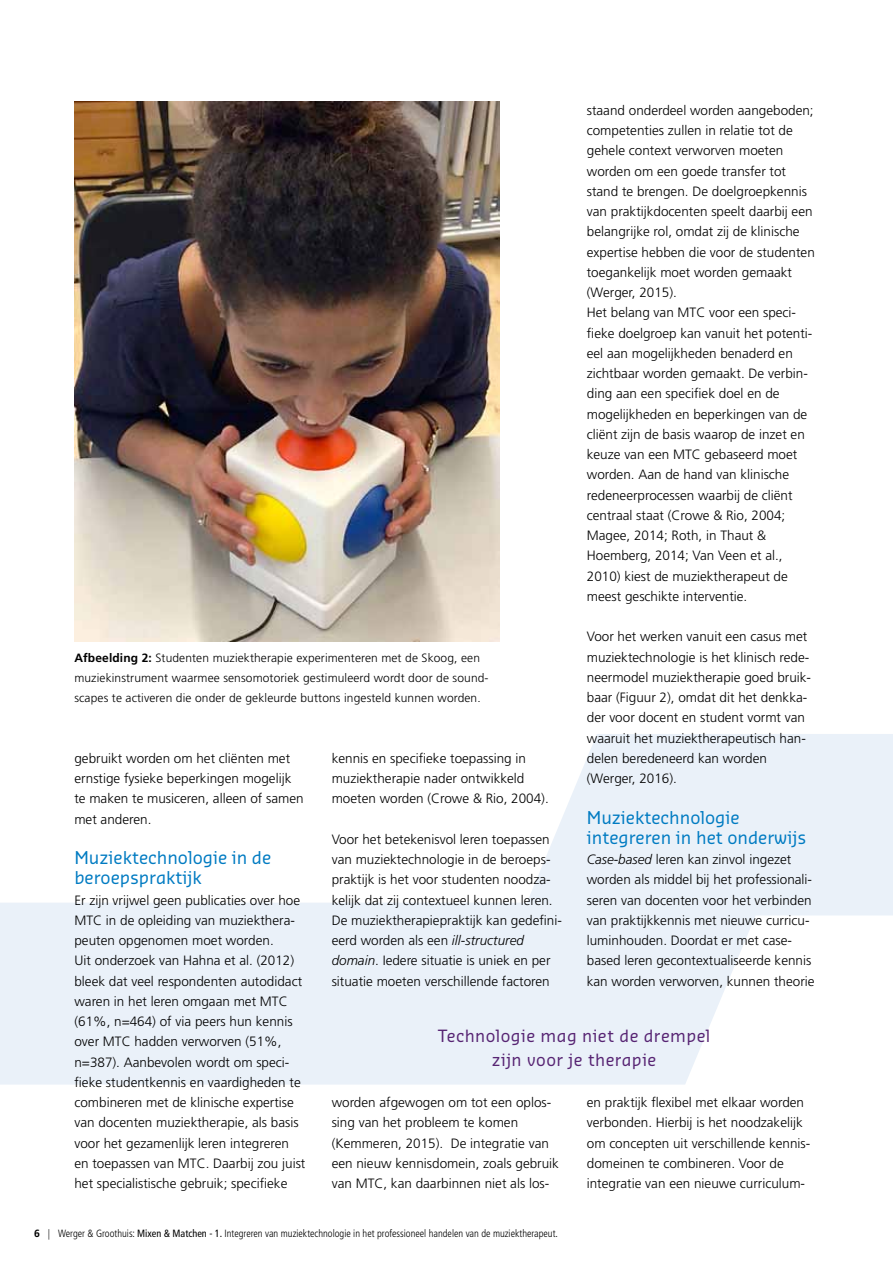
<style>
.page{position:relative;width:893px;height:1263px;background:#fff}
.page>*{position:absolute;margin:0;border:0;box-sizing:border-box;transform-origin:0 0}
.t1{font:17.25px/20.2px "Sansa Pro";color:#007bc2}
.t2{font:16.5px/24px "Sansa Pro";letter-spacing:.025em;color:#572473;text-align:center}
.t3{font:300 13.5px/20.2px "Frutiger LT Std";color:#000}
.t4{font:300 12px/20.2px "Frutiger LT Std";letter-spacing:.01em;color:#000}
.t5{font:300 condensed 10.5px "Frutiger LT Std";color:#000}
.s1{font-style:italic}
.s2{font-weight:700}
.s3{font-weight:700;font-stretch:normal}
.s4{font-weight:400}
</style>
<div class="page">
<svg style="left:0;top:734px;width:893px;height:350px;fill:#eaf1f9"></svg>
<img style="left:74px;top:102px;width:426px;height:540px">
<p class="t3" style="left:587px;top:100px;width:230px">staand onderdeel worden aangeboden; competenties zullen in relatie tot de gehele context verworven moeten worden om een goede transfer tot stand te brengen. De doelgroepkennis van praktijkdocenten speelt daarbij een belangrijke rol, omdat zij de klinische expertise hebben die voor de studenten toegankelijk moet worden gemaakt (Werger, 2015).<br>Het belang van MTC voor een speci&shy;fieke doelgroep kan vanuit het potenti&shy;eel aan mogelijkheden benaderd en zichtbaar worden gemaakt. De verbin&shy;ding aan een specifiek doel en de mogelijkheden en beperkingen van de cliënt zijn de basis waarop de inzet en keuze van een MTC gebaseerd moet worden. Aan de hand van klinische redeneerprocessen waarbij de cliënt centraal staat (Crowe &amp; Rio, 2004; Magee, 2014; Roth, in Thaut &amp; Hoemberg, 2014; Van Veen et al., 2010) kiest de muziektherapeut de meest geschikte interventie.</p>
<p class="t3" style="left:587px;top:627px;width:226px">Voor het werken vanuit een casus met muziektechnologie is het klinisch rede&shy;neermodel muziektherapie goed bruik&shy;baar (Figuur 2), omdat dit het denkka&shy;der voor docent en student vormt van waaruit het muziektherapeutisch han&shy;delen beredeneerd kan worden (Werger, 2016).</p>
<p class="t1" style="left:587px;top:806px;width:221px">Muziektechnologie integreren in het onderwijs</p>
<p class="t3" style="left:587px;top:849px;width:229px"><span class="s1">Case-based</span> leren kan zinvol ingezet worden als middel bij het professionali&shy;seren van docenten voor het verbinden van praktijkkennis met nieuwe curricu&shy;luminhouden. Doordat er met case&shy;based leren gecontextualiseerde kennis kan worden verworven, kunnen theorie</p>
<p class="t4" style="left:74px;top:647px;width:416px"><span class="s2">Afbeelding 2:</span> Studenten muziektherapie experimenteren met de Skoog, een muziekinstrument waarmee sensomotoriek gestimuleerd wordt door de sound&shy;scapes te activeren die onder de gekleurde buttons ingesteld kunnen worden.</p>
<p class="t3" style="left:332px;top:748px;width:219px">kennis en specifieke toepassing in muziektherapie nader ontwikkeld moeten worden (Crowe &amp; Rio, 2004).</p>
<p class="t3" style="left:332px;top:829px;width:232px">Voor het betekenisvol leren toepassen van muziektechnologie in de beroeps&shy;praktijk is het voor studenten noodza&shy;kelijk dat zij contextueel kunnen leren.<br>De muziektherapiepraktijk kan gedefini&shy;eerd worden als een <span class="s1">ill-structured domain</span>. Iedere situatie is uniek en per situatie moeten verschillende factoren</p>
<p class="t3" style="left:74px;top:748px;width:231px">gebruikt worden om het cliënten met ernstige fysieke beperkingen mogelijk te maken te musiceren, alleen of samen met anderen.</p>
<p class="t1" style="left:74px;top:847px;width:198px">Muziektechnologie in de beroepspraktijk</p>
<p class="t3" style="left:74px;top:890px;width:233px">Er zijn vrijwel geen publicaties over hoe MTC in de opleiding van muziekthera&shy;peuten opgenomen moet worden.<br>Uit onderzoek van Hahna et al. (2012) bleek dat veel respondenten autodidact waren in het leren omgaan met MTC (61%, n=464) of via peers hun kennis over MTC hadden verworven (51%, n=387). Aanbevolen wordt om speci&shy;fieke studentkennis en vaardigheden te combineren met de klinische expertise van docenten muziektherapie, als basis voor het gezamenlijk leren integreren en toepassen van MTC. Daarbij zou juist het specialistische gebruik; specifieke</p>
<p class="t2" style="left:438px;top:1023px;width:274px">Technologie mag niet de drempel zijn voor je therapie</p>
<p class="t3" style="left:332px;top:1092px;width:229px">worden afgewogen om tot een oplos&shy;sing van het probleem te komen (Kemmeren, 2015). De integratie van een nieuw kennisdomein, zoals gebruik van MTC, kan daarbinnen niet als los-</p>
<p class="t3" style="left:587px;top:1092px;width:225px">en praktijk flexibel met elkaar worden verbonden. Hierbij is het noodzakelijk om concepten uit verschillende kennis&shy;domeinen te combineren. Voor de integratie van een nieuwe curriculum-</p>
<p class="t5" style="left:34px;top:1227px;width:525px"><span class="s3">6</span> | Werger &amp; Groothuis: <span class="s4">Mixen &amp; Matchen - 1.</span> Integreren van muziektechnologie in het professioneel handelen van de muziektherapeut.</p>
</div>
